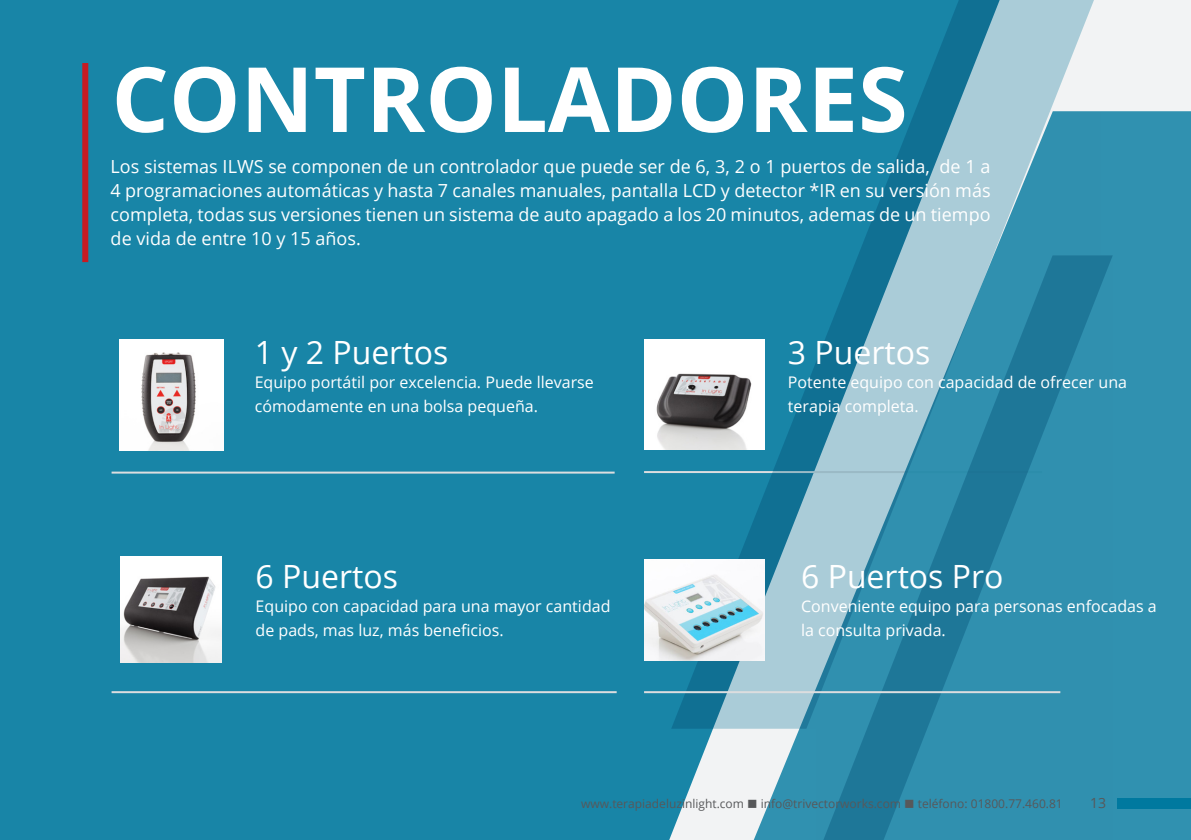
<style>
.page{position:relative;width:1191px;height:840px;background:#fff}
.page>*{position:absolute;margin:0;border:0;box-sizing:border-box;transform-origin:0 0}
.Header_Style_45pt{font:700 90px "Open Sans";color:#fff}
.Parahraph_Header{font:32px "Open Sans";color:#fff}
.Header_Bottom_Text{font:18px/24px "Open Sans";color:#fff;text-align:justify}
.Maint_Text_style_8pt{font:16px/24px "Open Sans";color:#fff}
.t1{font:14px "Open Sans";color:#57585a}
.Maint_Text_style_8pt-2{font:12px "Open Sans";color:#57585a}
</style>
<div class="page">
<div style="left:0;top:0;width:746px;height:839px;background:#1885a7"></div>
<hr style="left:644px;top:471px;width:398px;height:2px;background:#dcdddf">
<hr style="left:112px;top:471px;width:502px;height:2px;background:#dcdddf">
<hr style="left:112px;top:690px;width:504px;height:2px;background:#dcdddf">
<div style="left:746px;top:111px;width:445px;height:728px;background:#3091b0"></div>
<svg style="left:816px;top:255px;width:296px;height:584px;background:#2c8baa"></svg>
<svg style="left:671px;top:0;width:429px;height:728px;background:#4296b2"></svg>
<hr style="left:644px;top:690px;width:416px;height:2px;background:#dcdddf">
<div style="left:82px;top:63px;width:6px;height:199px;background:#c81b22"></div>
<img style="left:644px;top:339px;width:120px;height:110px">
<img style="left:121px;top:555px;width:101px;height:106px">
<img style="left:119px;top:339px;width:104px;height:111px">
<img style="left:644px;top:559px;width:120px;height:100px">
<div style="left:1117px;top:797px;width:74px;height:11px;background:#00799f"></div>
<p class="Header_Style_45pt" style="left:112px;top:36px;width:797px">CONTROLADORES</p>
<p class="Header_Bottom_Text" style="left:111px;top:154px;width:881px">Los sistemas ILWS se componen de un controlador que puede ser de 6, 3, 2 o 1 puertos de salida, de 1 a 4 programaciones automáticas y hasta 7 canales manuales, pantalla LCD y detector *IR en su versión más completa, todas sus versiones tienen un sistema de auto apagado a los 20 minutos, ademas de un tiempo de vida de entre 10 y 15 años.</p>
<p class="Parahraph_Header" style="left:255px;top:330px;width:195px">1 y 2 Puertos</p>
<p class="Maint_Text_style_8pt" style="left:255px;top:369px;width:341px">Equipo portátil por excelencia. Puede llevarse cómodamente en una bolsa pequeña.</p>
<p class="Parahraph_Header" style="left:256px;top:554px;width:144px">6 Puertos</p>
<p class="Maint_Text_style_8pt" style="left:256px;top:594px;width:356px">Equipo con capacidad para una mayor cantidad de pads, mas luz, más beneficios.</p>
<p class="Parahraph_Header" style="left:788px;top:330px;width:144px">3 Puertos</p>
<p class="Maint_Text_style_8pt" style="left:788px;top:369px;width:340px">Potente equipo con capacidad de ofrecer una terapia completa.</p>
<p class="Parahraph_Header" style="left:801px;top:554px;width:204px">6 Puertos Pro</p>
<p class="Maint_Text_style_8pt" style="left:801px;top:594px;width:357px">Conveniente equipo para personas enfocadas a la consulta privada.</p>
<p class="Maint_Text_style_8pt-2" style="left:581px;top:795px;width:483px">www.terapiadeluzinlight.com ■ info@trivectorworks.com ■ teléfono: 01800.77.460.81</p>
<p class="t1" style="left:1090px;top:793px;width:18px">13</p>
</div>
